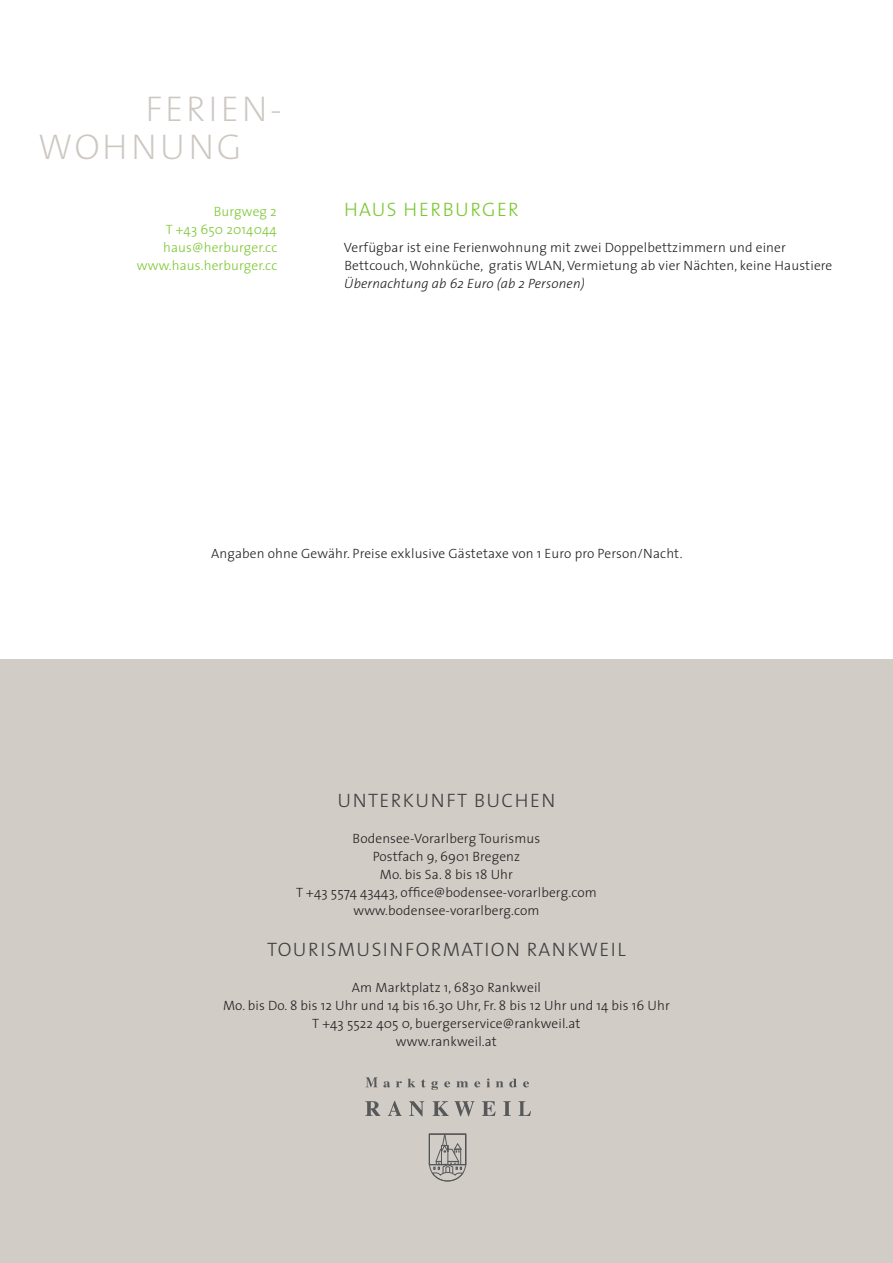
<style>
.page{position:relative;width:893px;height:1263px;background:#fff}
.page>*{position:absolute;margin:0;border:0;box-sizing:border-box;transform-origin:0 0}
.t1{font:200 36px "The Sans";letter-spacing:.07em;color:#ccc7c1}
.t2{font:300 19.5px "The Sans";letter-spacing:.07em;color:#3e3e3f}
.t3{font:300 19.5px "The Sans";letter-spacing:.07em;color:#7cc731}
.t4{font:300 13.5px/18px "The Sans";letter-spacing:.01em;color:#231f20}
.t5{font:300 13.5px/18px "The Sans";letter-spacing:.01em;color:#7cc731;text-align:right}
.t6{font:italic 300 13.5px "The Sans";letter-spacing:.01em;color:#231f20}
</style>
<div class="page">
<div style="left:0;top:659px;width:893px;height:604px;background:#d1ccc6"></div>
<svg style="left:366px;top:1077px;width:24px;height:10px"></svg>
<svg style="left:396px;top:1081px;width:6px;height:6px"></svg>
<svg style="left:408px;top:1079px;width:7px;height:8px"></svg>
<svg style="left:421px;top:1079px;width:17px;height:11px"></svg>
<svg style="left:444px;top:1081px;width:6px;height:6px"></svg>
<svg style="left:456px;top:1081px;width:12px;height:6px"></svg>
<svg style="left:474px;top:1081px;width:6px;height:6px"></svg>
<svg style="left:486px;top:1078px;width:4px;height:9px"></svg>
<svg style="left:496px;top:1081px;width:7px;height:6px"></svg>
<svg style="left:509px;top:1079px;width:8px;height:8px"></svg>
<svg style="left:523px;top:1081px;width:6px;height:6px"></svg>
<svg style="left:365px;top:1101px;width:15px;height:15px"></svg>
<svg style="left:388px;top:1101px;width:14px;height:15px"></svg>
<svg style="left:409px;top:1101px;width:15px;height:15px"></svg>
<svg style="left:433px;top:1101px;width:41px;height:15px"></svg>
<svg style="left:482px;top:1101px;width:14px;height:15px"></svg>
<svg style="left:503px;top:1101px;width:8px;height:15px"></svg>
<svg style="left:518px;top:1101px;width:13px;height:15px"></svg>
<svg style="left:429px;top:1133px;width:37px;height:48px"></svg>
<p class="t1" style="left:146px;top:79px;width:138px">FERIEN-</p>
<p class="t1" style="left:38px;top:117px;width:205px">WOHNUNG</p>
<p class="t5" style="left:137px;top:202px;width:142px">Burgweg 2<br>T +43 650 2014044 haus@herburger.cc www.haus.herburger.cc</p>
<p class="t3" style="left:344px;top:193px;width:176px">HAUS HERBURGER</p>
<p class="t4" style="left:344px;top:238px;width:490px">Verfügbar ist eine Ferienwohnung mit zwei Doppelbettzimmern und einer<br>Bettcouch, Wohnküche, gratis WLAN, Vermietung ab vier Nächten, keine Haustiere</p>
<p class="t6" style="left:344px;top:272px;width:242px">Übernachtung ab 62 Euro (ab 2 Personen)</p>
<p class="t4" style="left:211px;top:544px;width:473px">Angaben ohne Gewähr. Preise exklusive Gästetaxe von 1 Euro pro Person/Nacht.</p>
<p class="t2" style="left:337px;top:784px;width:219px">UNTERKUNFT BUCHEN</p>
<p class="t4" style="left:353px;top:829px;width:189px">Bodensee-Vorarlberg Tourismus</p>
<p class="t4" style="left:373px;top:847px;width:149px">Postfach 9, 6901 Bregenz</p>
<p class="t4" style="left:380px;top:865px;width:135px">Mo. bis Sa. 8 bis 18 Uhr</p>
<p class="t4" style="left:296px;top:883px;width:302px">T +43 5574 43443, office@bodensee-vorarlberg.com</p>
<p class="t4" style="left:353px;top:901px;width:188px">www.bodensee-vorarlberg.com</p>
<p class="t2" style="left:267px;top:933px;width:360px">TOURISMUSINFORMATION RANKWEIL</p>
<p class="t4" style="left:352px;top:978px;width:191px">Am Marktplatz 1, 6830 Rankweil</p>
<p class="t4" style="left:223px;top:996px;width:448px">Mo. bis Do. 8 bis 12 Uhr und 14 bis 16.30 Uhr, Fr. 8 bis 12 Uhr und 14 bis 16 Uhr</p>
<p class="t4" style="left:312px;top:1014px;width:270px">T +43 5522 405 0, buergerservice@rankweil.at</p>
<p class="t4" style="left:396px;top:1032px;width:102px">www.rankweil.at</p>
</div>
